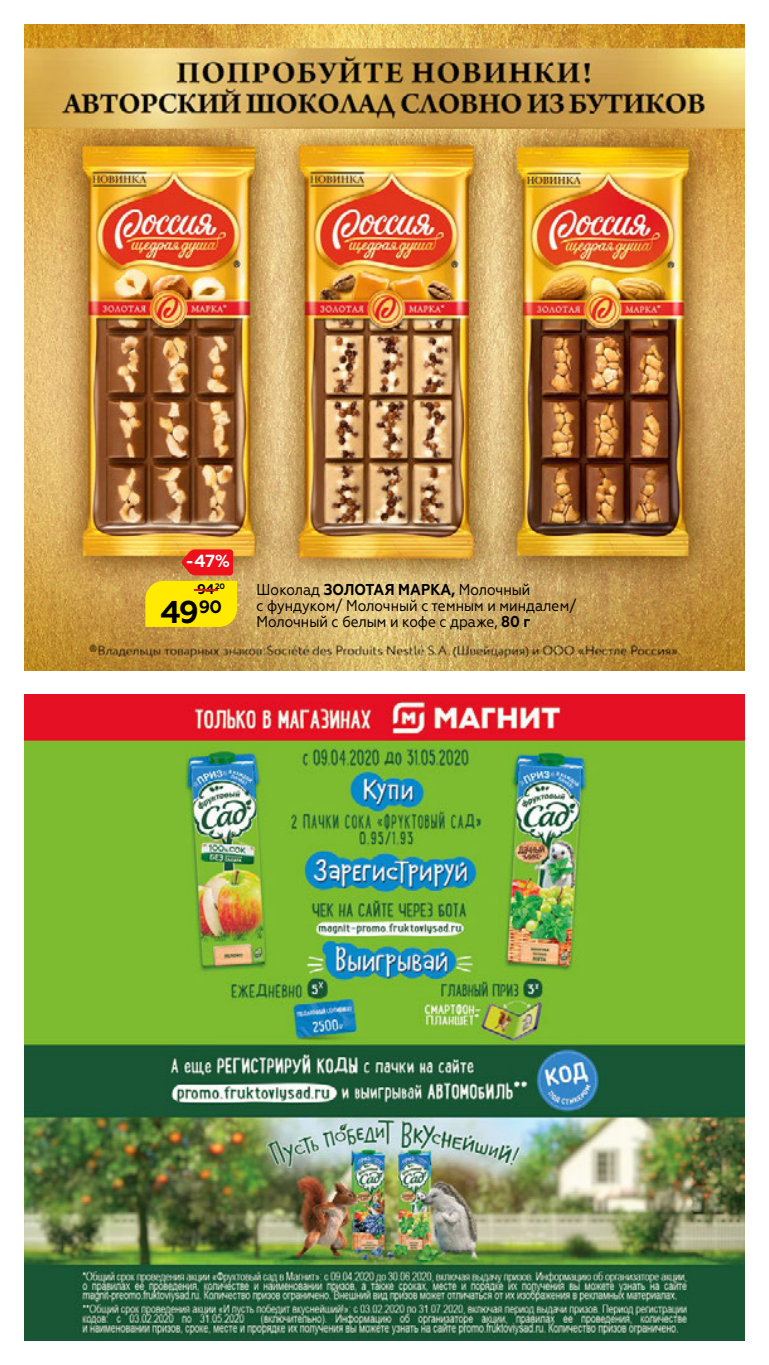
<style>
.page{position:relative;width:769px;height:1365px;background:#fff}
.page>*{position:absolute;margin:0;border:0;box-sizing:border-box;transform-origin:0 0}
.t1{font:700 31.5px "Geometria";color:#000}
.t2{font:700 17.5px "Geometria";color:#fff}
.t3{font:15.75px/15.8px "Geometria Narrow";color:#000}
.t4{font:700 14px "Geometria";color:#000}
.t5{font:700 14px "Geometria";color:#ed111c;scale:5.5 1}
.t6{font:700 7.88px "Geometria";color:#000}
.s1{font-weight:700}
</style>
<div class="page">
<img style="left:25px;top:25px;width:719px;height:645px">
<svg style="left:145px;top:549px;width:92px;height:78px;background:#edb018"></svg>
<img style="left:25px;top:694px;width:719px;height:645px">
<p class="t2" style="left:186px;top:551px;width:46px">-47%</p>
<p class="t1" style="left:161px;top:593px;width:63px">49<sup>90</sup></p>
<p class="t6" style="left:215px;top:582px;width:11px">20</p>
<p class="t4" style="left:197px;top:580px;width:19px">94</p>
<p class="t5" style="left:186px;top:580px;width:9px">-</p>
<p class="t3" style="left:256px;top:582px;width:321px">Шоколад <span class="s1">ЗОЛОТАЯ МАРКА,</span> Молочный<br>с фундуком/ Молочный с темным и миндалем/<br>Молочный с белым и кофе с драже, <span class="s1">80 г</span></p>
</div>
